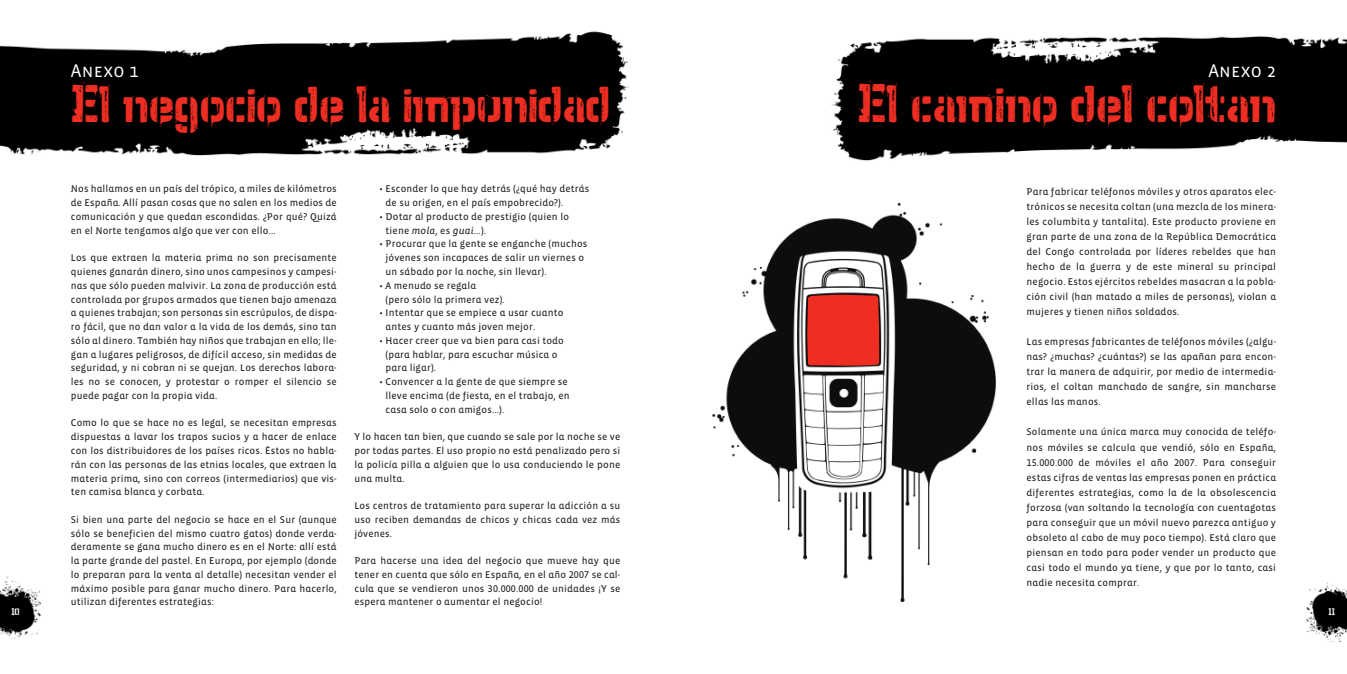
<style>
.page{position:relative;width:1347px;height:674px;background:#fff}
.page>*{position:absolute;margin:0;border:0;box-sizing:border-box;transform-origin:0 0}
.t1{font:46.25px "WC Wunderbach Paint Bta";color:#ee2e22}
.t2{font:45px "WC Wunderbach Paint Bta";color:#ee2e22}
.t3{font:18.75px "Vista Sans SC Book";letter-spacing:.015em;color:#fff}
.t4{font:10px/13.8px "Vista Sans Alt Reg";letter-spacing:.015em;color:#231f20;text-align:justify}
.t5{font:8.12px "WC Wunderbach Paint Bta";color:#fff}
.s1{font-family:"Vista Sans Alt Reg Ita"}
</style>
<div class="page">
<img style="left:0;top:576px;width:40px;height:62px">
<img style="left:0;top:31px;width:629px;height:124px">
<img style="left:831px;top:37px;width:515px;height:124px">
<img style="left:1306px;top:582px;width:40px;height:59px">
<img style="left:712px;top:203px;width:283px;height:398px">
<div style="left:807px;top:294px;width:72px;height:71px;background:#ee2e22"></div>
<p class="t5" style="left:11px;top:607px;width:10px">10</p>
<h3 class="t3" style="left:71px;top:60px;width:69px">Anexo 1</h3>
<h2 class="t2" style="left:71px;top:82px;width:541px">El negocio de la impunidad</h2>
<p class="t4" style="left:71px;top:182px;width:267px">Nos hallamos en un país del trópico, a miles de kilómetros de España. Allí pasan cosas que no salen en los medios de comunicación y que quedan escondidas. ¿Por qué? Quizá en el Norte tengamos algo que ver con ello...</p>
<p class="t4" style="left:71px;top:251px;width:267px">Los que extraen la materia prima no son precisamente quienes ganarán dinero, sino unos campesinos y campesi&shy;nas que sólo pueden malvivir. La zona de producción está controlada por grupos armados que tienen bajo amenaza a quienes trabajan; son personas sin escrúpulos, de dispa&shy;ro fácil, que no dan valor a la vida de los demás, sino tan sólo al dinero. También hay niños que trabajan en ello; lle&shy;gan a lugares peligrosos, de difícil acceso, sin medidas de seguridad, y ni cobran ni se quejan. Los derechos labora&shy;les no se conocen, y protestar o romper el silencio se puede pagar con la propia vida.</p>
<p class="t4" style="left:71px;top:416px;width:267px">Como lo que se hace no es legal, se necesitan empresas dispuestas a lavar los trapos sucios y a hacer de enlace con los distribuidores de los países ricos. Éstos no habla&shy;rán con las personas de las etnias locales, que extraen la materia prima, sino con correos (intermediarios) que vis&shy;ten camisa blanca y corbata.</p>
<p class="t4" style="left:71px;top:512px;width:267px">Si bien una parte del negocio se hace en el Sur (aunque sólo se beneficien del mismo cuatro gatos) donde verda&shy;deramente se gana mucho dinero es en el Norte: allí está la parte grande del pastel. En Europa, por ejemplo (donde lo preparan para la venta al detalle) necesitan vender el máximo posible para ganar mucho dinero. Para hacerlo, utilizan diferentes estrategias:</p>
<p class="t4" style="left:385px;top:182px;width:205px;text-indent:-6px">• Esconder lo que hay detrás (¿qué hay detrás de su origen, en el país empobrecido?).</p>
<p class="t4" style="left:385px;top:209px;width:185px;text-indent:-6px">• Dotar al producto de prestigio (quien lo tiene <span class="s1">mola</span>, es <span class="s1">guai</span>...).</p>
<p class="t4" style="left:385px;top:237px;width:203px;text-align:left;text-indent:-6px">• Procurar que la gente se enganche (muchos jóvenes son incapaces de salir un viernes o un sábado por la noche, sin llevar).</p>
<p class="t4" style="left:385px;top:278px;width:121px;text-indent:-6px">• A menudo se regala<br>(pero sólo la primera vez).</p>
<p class="t4" style="left:385px;top:306px;width:179px;text-indent:-6px">• Intentar que se empiece a usar cuanto antes y cuanto más joven mejor.</p>
<p class="t4" style="left:385px;top:333px;width:180px;text-align:left;text-indent:-6px">• Hacer creer que va bien para casi todo (para hablar, para escuchar música o para ligar).</p>
<p class="t4" style="left:385px;top:374px;width:185px;text-align:left;text-indent:-6px">• Convencer a la gente de que siempre se lleve encima (de fiesta, en el trabajo, en casa solo o con amigos...).</p>
<p class="t4" style="left:354px;top:429px;width:267px">Y lo hacen tan bien, que cuando se sale por la noche se ve por todas partes. El uso propio no está penalizado pero si la policía pilla a alguien que lo usa conduciendo le pone una multa.</p>
<p class="t4" style="left:354px;top:498px;width:267px">Los centros de tratamiento para superar la adicción a su uso reciben demandas de chicos y chicas cada vez más jóvenes.</p>
<p class="t4" style="left:354px;top:553px;width:267px">Para hacerse una idea del negocio que mueve hay que tener en cuenta que sólo en España, en el año 2007 se cal&shy;cula que se vendieron unos 30.000.000 de unidades ¡Y se espera mantener o aumentar el negocio!</p>
<h3 class="t3" style="left:1208px;top:60px;width:69px">Anexo 2</h3>
<h1 class="t1" style="left:857px;top:81px;width:420px">El camino del coltan</h1>
<p class="t4" style="left:1026px;top:184px;width:251px;line-height:15px">Para fabricar teléfonos móviles y otros aparatos elec&shy;trónicos se necesita coltan (una mezcla de los minera&shy;les columbita y tantalita). Este producto proviene en gran parte de una zona de la República Democrática del Congo controlada por líderes rebeldes que han hecho de la guerra y de este mineral su principal negocio. Estos ejércitos rebeldes masacran a la pobla&shy;ción civil (han matado a miles de personas), violan a mujeres y tienen niños soldados.</p>
<p class="t4" style="left:1026px;top:334px;width:251px;line-height:15px">Las empresas fabricantes de teléfonos móviles (¿algu&shy;nas? ¿muchas? ¿cuántas?) se las apañan para encon&shy;trar la manera de adquirir, por medio de intermedia&shy;rios, el coltan manchado de sangre, sin mancharse ellas las manos.</p>
<p class="t4" style="left:1026px;top:424px;width:251px;line-height:15px">Solamente una única marca muy conocida de teléfo&shy;nos móviles se calcula que vendió, sólo en España, 15.000.000 de móviles el año 2007. Para conseguir estas cifras de ventas las empresas ponen en práctica diferentes estrategias, como la de la obsolescencia forzosa (van soltando la tecnología con cuentagotas para conseguir que un móvil nuevo parezca antiguo y obsoleto al cabo de muy poco tiempo). Está claro que piensan en todo para poder vender un producto que casi todo el mundo ya tiene, y que por lo tanto, casi nadie necesita comprar.</p>
<p class="t5" style="left:1328px;top:607px;width:8px">11</p>
</div>
